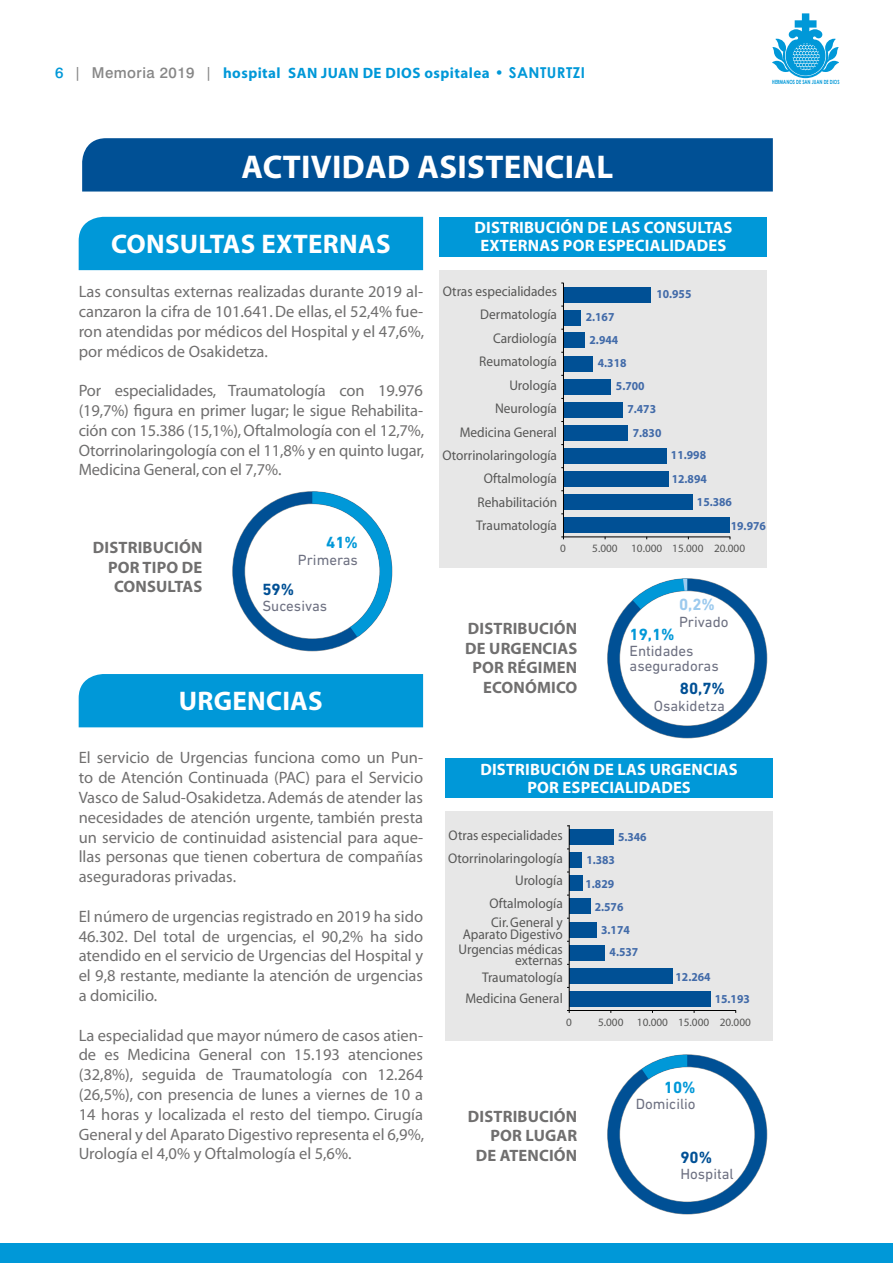
<style>
.page{position:relative;width:893px;height:1263px;background:#fff}
.page>*{position:absolute;margin:0;border:0;box-sizing:border-box;transform-origin:0 0}
.t1{font:700 33px "Myriad";letter-spacing:.01em;color:#fff}
.t2{font:700 27px "Myriad";letter-spacing:.01em;color:#fff}
.t3{font:16.5px/19.8px "Myriad";color:#706f6f;text-align:justify}
.t4{font:700 16.5px/19.5px "Myriad";letter-spacing:.01em;color:#706f6f;text-align:right}
.t5{font:700 16.5px/18px "Myriad";letter-spacing:.01em;color:#fff;text-align:center}
.t6{font:700 16.5px "DIN Next LT Pro";color:#0098d8}
.t7{font:700 16.5px "DIN Next LT Pro";color:#005095}
.t8{font:700 16.5px "DIN Next LT Pro";color:#9ccaee}
.t9{font:15px/15px "DIN Next LT Pro";color:#6d7081}
.t10{font:700 15px "Myriad";letter-spacing:.03em;color:#0098d8}
.t11{font:14.1px/23.4px "Myriad";color:#575756;text-align:right;scale:.95 1}
.t12{font:700 12.15px "Myriad";color:#426ba9;scale:.95 1}
.t13{font:11.25px "Myriad";color:#575756}
.t14{font:700 5.7px "Century Gothic";color:#0098d8;scale:.72 1}
.s1{font-family:"Swiss 721 BT";font-weight:500}
.s2{font-family:"Century Gothic";color:#878787}
.s3{font-family:"Swiss 721 BT";font-weight:500;color:#878787}
.s4{font-family:"Century Gothic"}
</style>
<div class="page">
<svg style="left:772px;top:13px;width:67px;height:66px"></svg>
<div style="left:0;top:1244px;width:893px;height:19px;background:#0098d8"></div>
<div style="left:79px;top:217px;width:344px;height:53px;background:#0098d8"></div>
<div style="left:82px;top:138px;width:691px;height:54px;background:#005095"></div>
<div style="left:79px;top:674px;width:344px;height:53px;background:#0098d8"></div>
<div style="left:440px;top:217px;width:327px;height:39px;background:#0098d8"></div>
<div style="left:440px;top:270px;width:327px;height:297px;background:#e7e7e7"></div>
<div style="left:563px;top:287px;width:88px;height:15px;background:#005095"></div>
<div style="left:563px;top:379px;width:48px;height:15px;background:#005095"></div>
<div style="left:563px;top:333px;width:22px;height:15px;background:#005095"></div>
<div style="left:563px;top:425px;width:65px;height:15px;background:#005095"></div>
<div style="left:563px;top:495px;width:130px;height:15px;background:#005095"></div>
<div style="left:563px;top:310px;width:18px;height:15px;background:#005095"></div>
<div style="left:563px;top:402px;width:60px;height:15px;background:#005095"></div>
<div style="left:563px;top:472px;width:106px;height:15px;background:#005095"></div>
<div style="left:563px;top:356px;width:30px;height:15px;background:#005095"></div>
<div style="left:563px;top:448px;width:103px;height:15px;background:#005095"></div>
<div style="left:563px;top:518px;width:166px;height:15px;background:#005095"></div>
<hr style="left:563px;top:283px;width:1px;height:256px;background:#000">
<hr style="left:561px;top:537px;width:169px;height:1px;background:#000">
<div style="left:445px;top:759px;width:328px;height:39px;background:#0098d8"></div>
<div style="left:445px;top:811px;width:328px;height:230px;background:#e7e7e7"></div>
<div style="left:569px;top:968px;width:103px;height:15px;background:#005095"></div>
<div style="left:569px;top:991px;width:142px;height:15px;background:#005095"></div>
<div style="left:569px;top:830px;width:45px;height:15px;background:#005095"></div>
<div style="left:570px;top:945px;width:35px;height:15px;background:#005095"></div>
<div style="left:569px;top:853px;width:12px;height:15px;background:#005095"></div>
<div style="left:569px;top:899px;width:21px;height:15px;background:#005095"></div>
<div style="left:569px;top:876px;width:14px;height:15px;background:#005095"></div>
<div style="left:569px;top:922px;width:28px;height:15px;background:#005095"></div>
<hr style="left:569px;top:825px;width:1px;height:188px;background:#000">
<hr style="left:567px;top:1010px;width:169px;height:1px;background:#000">
<svg style="left:607px;top:1054px;width:160px;height:160px"></svg>
<svg style="left:232px;top:491px;width:160px;height:160px"></svg>
<svg style="left:607px;top:578px;width:160px;height:160px"></svg>
<p class="t10" style="left:55px;top:65px;width:531px"><span class="s1">6</span> <span class="s2">|</span> <span class="s3">Memoria 2019</span> <span class="s2">|</span> hospital SAN JUAN DE DIOS ospitalea <span class="s4">• SANTURTZI</span></p>
<h1 class="t1" style="left:242px;top:150px;width:373px">ACTIVIDAD ASISTENCIAL</h1>
<h2 class="t2" style="left:111px;top:230px;width:281px">CONSULTAS EXTERNAS</h2>
<p class="t5" style="left:474px;top:219px;width:259px">DISTRIBUCIÓN DE LAS CONSULTAS<br>EXTERNAS POR ESPECIALIDADES</p>
<p class="t14" style="left:772px;top:78px;width:95px">HERMANOS DE SAN JUAN DE DIOS</p>
<p class="t3" style="left:79px;top:282px;width:347px">Las consultas externas realizadas durante 2019 al&shy;canzaron la cifra de 101.641. De ellas, el 52,4% fue&shy;ron atendidas por médicos del Hospital y el 47,6%, por médicos de Osakidetza.</p>
<p class="t3" style="left:79px;top:381px;width:347px">Por especialidades, Traumatología con 19.976 (19,7%) figura en primer lugar; le sigue Rehabilita&shy;ción con 15.386 (15,1%), Oftalmología con el 12,7%, Otorrinolaringología con el 11,8% y en quinto lugar, Medicina General, con el 7,7%.</p>
<p class="t4" style="left:93px;top:538px;width:111px">DISTRIBUCIÓN<br>POR TIPO DE<br>CONSULTAS</p>
<p class="t6" style="left:326px;top:533px;width:33px">41%</p>
<p class="t9" style="left:298px;top:552px;width:62px">Primeras</p>
<p class="t7" style="left:262px;top:580px;width:33px">59%</p>
<p class="t9" style="left:262px;top:598px;width:66px">Sucesivas</p>
<h2 class="t2" style="left:179px;top:687px;width:145px">URGENCIAS</h2>
<p class="t3" style="left:79px;top:749px;width:346px">El servicio de Urgencias funciona como un Pun&shy;to de Atención Continuada (PAC) para el Servicio Vasco de Salud-Osakidetza. Además de atender las necesidades de atención urgente, también presta un servicio de continuidad asistencial para aque&shy;llas personas que tienen cobertura de compañías aseguradoras privadas.</p>
<p class="t3" style="left:79px;top:907px;width:346px">El número de urgencias registrado en 2019 ha sido 46.302. Del total de urgencias, el 90,2% ha sido atendido en el servicio de Urgencias del Hospital y el 9,8 restante, mediante la atención de urgencias a domicilio.</p>
<p class="t3" style="left:79px;top:1026px;width:347px">La especialidad que mayor número de casos atien&shy;de es Medicina General con 15.193 atenciones (32,8%), seguida de Traumatología con 12.264 (26,5%), con presencia de lunes a viernes de 10 a 14 horas y localizada el resto del tiempo. Cirugía General y del Aparato Digestivo representa el 6,9%, Urología el 4,0% y Oftalmología el 5,6%.</p>
<p class="t11" style="left:442px;top:280px;width:122px">Otras especialidades<br>Dermatología<br>Cardiología<br>Reumatología<br>Urología<br>Neurología<br>Medicina General<br>Otorrinolaringología<br>Oftalmología<br>Rehabilitación<br>Traumatología</p>
<p class="t12" style="left:656px;top:287px;width:38px">10.955</p>
<p class="t12" style="left:586px;top:311px;width:32px">2.167</p>
<p class="t12" style="left:590px;top:334px;width:32px">2.944</p>
<p class="t12" style="left:598px;top:357px;width:32px">4.318</p>
<p class="t12" style="left:616px;top:380px;width:32px">5.700</p>
<p class="t12" style="left:627px;top:403px;width:32px">7.473</p>
<p class="t12" style="left:633px;top:427px;width:32px">7.830</p>
<p class="t12" style="left:671px;top:449px;width:38px">11.998</p>
<p class="t12" style="left:672px;top:473px;width:38px">12.894</p>
<p class="t12" style="left:697px;top:495px;width:38px">15.386</p>
<p class="t12" style="left:731px;top:520px;width:38px">19.976</p>
<p class="t13" style="left:560px;top:543px;width:7px">0</p>
<p class="t13" style="left:714px;top:543px;width:33px">20.000</p>
<p class="t13" style="left:592px;top:543px;width:113px">5.000 10.000 15.000</p>
<p class="t4" style="left:465px;top:619px;width:114px">DISTRIBUCIÓN<br>DE URGENCIAS<br>POR RÉGIMEN<br>ECONÓMICO</p>
<p class="t8" style="left:679px;top:595px;width:37px">0,2%</p>
<p class="t9" style="left:679px;top:614px;width:51px">Privado</p>
<p class="t6" style="left:630px;top:625px;width:47px">19,1%</p>
<p class="t9" style="left:630px;top:644px;width:91px">Entidades aseguradoras</p>
<p class="t7" style="left:680px;top:679px;width:47px">80,7%</p>
<p class="t9" style="left:654px;top:698px;width:73px">Osakidetza</p>
<p class="t5" style="left:480px;top:761px;width:259px">DISTRIBUCIÓN DE LAS URGENCIAS<br>POR ESPECIALIDADES</p>
<p class="t11" style="left:448px;top:825px;width:122px;line-height:22.5px">Otras especialidades<br>Otorrinolaringología<br>Urología<br>Oftalmología</p>
<p class="t11" style="left:463px;top:918px;width:107px;line-height:11.2px">Cir. General y<br>Aparato Digestivo</p>
<p class="t11" style="left:458px;top:944px;width:111px;line-height:11.2px">Urgencias médicas externas</p>
<p class="t11" style="left:465px;top:967px;width:104px;line-height:21.6px">Traumatología<br>Medicina General</p>
<p class="t12" style="left:618px;top:830px;width:32px">5.346</p>
<p class="t12" style="left:586px;top:853px;width:32px">1.383</p>
<p class="t12" style="left:595px;top:900px;width:32px">2.576</p>
<p class="t12" style="left:585px;top:878px;width:32px">1.829</p>
<p class="t12" style="left:601px;top:924px;width:32px">3.174</p>
<p class="t12" style="left:610px;top:946px;width:32px">4.537</p>
<p class="t12" style="left:675px;top:970px;width:38px">12.264</p>
<p class="t12" style="left:715px;top:992px;width:38px">15.193</p>
<p class="t13" style="left:566px;top:1016px;width:7px">0</p>
<p class="t13" style="left:720px;top:1016px;width:33px">20.000</p>
<p class="t13" style="left:598px;top:1016px;width:113px">5.000 10.000 15.000</p>
<p class="t4" style="left:468px;top:1107px;width:111px">DISTRIBUCIÓN<br>POR LUGAR<br>DE ATENCIÓN</p>
<p class="t6" style="left:664px;top:1078px;width:33px">10%</p>
<p class="t9" style="left:636px;top:1097px;width:61px">Domicilio</p>
<p class="t7" style="left:680px;top:1147px;width:33px">90%</p>
<p class="t9" style="left:680px;top:1166px;width:55px">Hospital</p>
</div>
